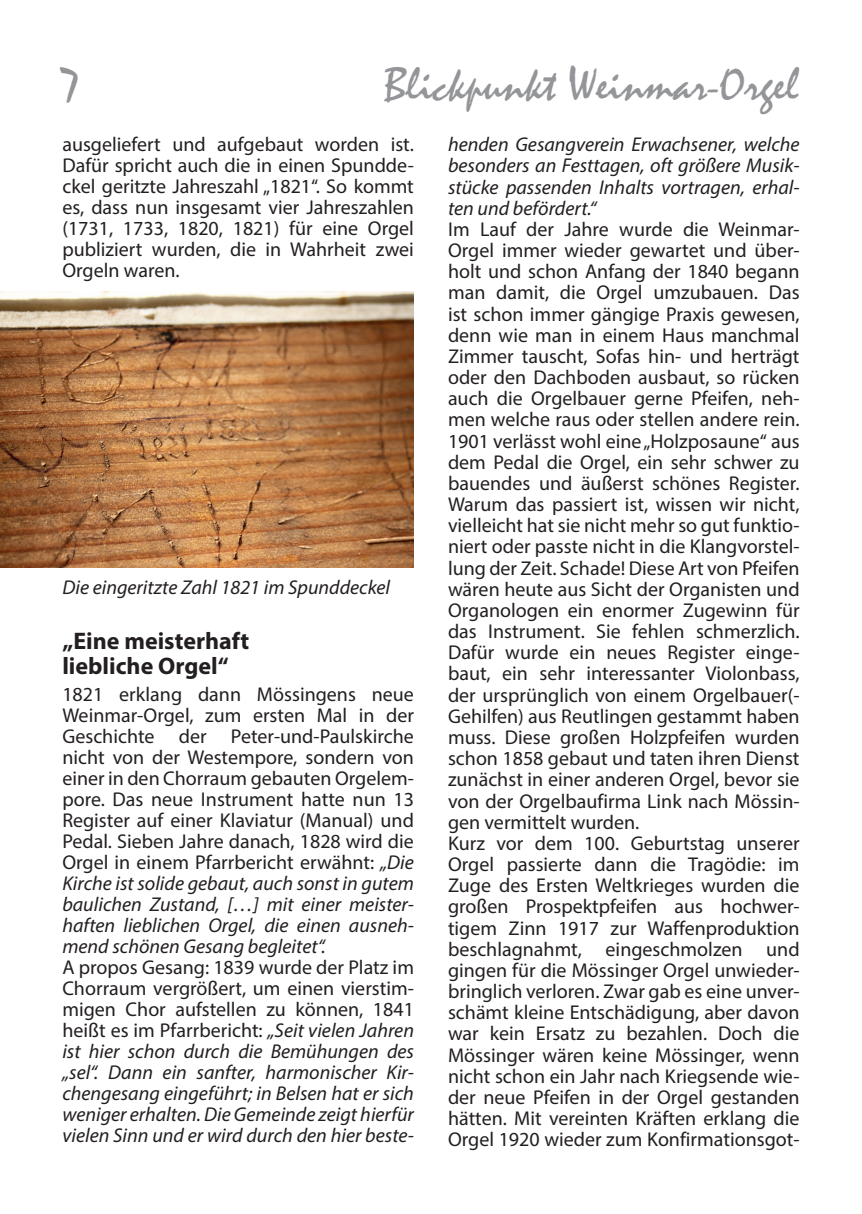
<style>
.page{position:relative;width:862px;height:1214px;background:#fff}
.page>*{position:absolute;margin:0;border:0;box-sizing:border-box;transform-origin:0 0}
.t1{font:48px "Mistral";color:#939598}
.t2{font:700 24px/25px "Myriad Pro";color:#231f20}
.t3{font:20px/21.2px "Myriad Pro";color:#231f20;text-align:justify}
.t4{font:italic 20px/21px "Myriad Pro";color:#231f20;text-align:justify}
.s1{font-style:italic}
.s2{font-style:normal}
</style>
<div class="page">
<img style="left:0;top:291px;width:414px;height:276px">
<h1 class="t1" style="left:62px;top:55px;width:18px">7</h1>
<h1 class="t1" style="left:384px;top:55px;width:416px">Blickpunkt Weinmar-Orgel</h1>
<p class="t3" style="left:62px;top:134px;width:353px">ausgeliefert und aufgebaut worden ist.<br>Dafür spricht auch die in einen Spundde&shy;ckel geritzte Jahreszahl „1821“. So kommt es, dass nun insgesamt vier Jahreszahlen (1731, 1733, 1820, 1821) für eine Orgel publiziert wurden, die in Wahrheit zwei Orgeln waren.</p>
<p class="t4" style="left:448px;top:133px;width:353px">henden Gesangverein Erwachsener, welche besonders an Festtagen, oft größere Musik&shy;stücke passenden Inhalts vortragen, erhal&shy;ten und befördert.“</p>
<p class="t3" style="left:448px;top:218px;width:353px;text-align:left">Im Lauf der Jahre wurde die Weinmar-Orgel immer wieder gewartet und über&shy;holt und schon Anfang der 1840 begann man damit, die Orgel umzubauen. Das ist schon immer gängige Praxis gewesen, denn wie man in einem Haus manchmal Zimmer tauscht, Sofas hin- und herträgt oder den Dachboden ausbaut, so rücken auch die Orgelbauer gerne Pfeifen, neh&shy;men welche raus oder stellen andere rein.<br>1901 verlässt wohl eine „Holzposaune“ aus dem Pedal die Orgel, ein sehr schwer zu bauendes und äußerst schönes Register.<br>Warum das passiert ist, wissen wir nicht, vielleicht hat sie nicht mehr so gut funktio&shy;niert oder passte nicht in die Klangvorstel&shy;lung der Zeit. Schade! Diese Art von Pfeifen wären heute aus Sicht der Organisten und Organologen ein enormer Zugewinn für das Instrument. Sie fehlen schmerzlich.<br>Dafür wurde ein neues Register einge&shy;baut, ein sehr interessanter Violonbass, der ursprünglich von einem Orgelbauer(- Gehilfen) aus Reutlingen gestammt haben muss. Diese großen Holzpfeifen wurden schon 1858 gebaut und taten ihren Dienst zunächst in einer anderen Orgel, bevor sie von der Orgelbaufirma Link nach Mössin&shy;gen vermittelt wurden.<br>Kurz vor dem 100. Geburtstag unserer Orgel passierte dann die Tragödie: im Zuge des Ersten Weltkrieges wurden die großen Prospektpfeifen aus hochwer&shy;tigem Zinn 1917 zur Waffenproduktion beschlagnahmt, eingeschmolzen und gingen für die Mössinger Orgel unwieder&shy;bringlich verloren. Zwar gab es eine unver&shy;schämt kleine Entschädigung, aber davon war kein Ersatz zu bezahlen. Doch die Mössinger wären keine Mössinger, wenn nicht schon ein Jahr nach Kriegsende wie&shy;der neue Pfeifen in der Orgel gestanden hätten. Mit vereinten Kräften erklang die Orgel 1920 wieder zum Konfirmationsgot-</p>
<p class="t4" style="left:62px;top:576px;width:329px">Die eingeritzte Zahl 1821 im Spunddeckel</p>
<p class="t2" style="left:62px;top:627px;width:188px">„Eine meisterhaft liebliche Orgel“</p>
<p class="t3" style="left:62px;top:683px;width:353px">1821 erklang dann Mössingens neue Weinmar-Orgel, zum ersten Mal in der Geschichte der Peter-und-Paulskirche nicht von der Westempore, sondern von einer in den Chorraum gebauten Orgelem&shy;pore. Das neue Instrument hatte nun 13<br>Register auf einer Klaviatur (Manual) und Pedal. Sieben Jahre danach, 1828 wird die Orgel in einem Pfarrbericht erwähnt: <span class="s1">„Die Kirche ist solide gebaut, auch sonst in gutem baulichen Zustand, […] mit einer meister&shy;haften lieblichen Orgel, die einen ausneh&shy;mend schönen Gesang begleitet“.</span></p>
<p class="t4" style="left:62px;top:956px;width:353px"><span class="s2">A propos Gesang: 1839 wurde der Platz im Chorraum vergrößert, um einen vierstim&shy;migen Chor aufstellen zu können, 1841 heißt es im Pfarrbericht:</span> „Seit vielen Jahren ist hier schon durch die Bemühungen des „sel“. Dann ein sanfter, harmonischer Kir&shy;chengesang eingeführt; in Belsen hat er sich weniger erhalten. Die Gemeinde zeigt hierfür vielen Sinn und er wird durch den hier beste-</p>
</div>
